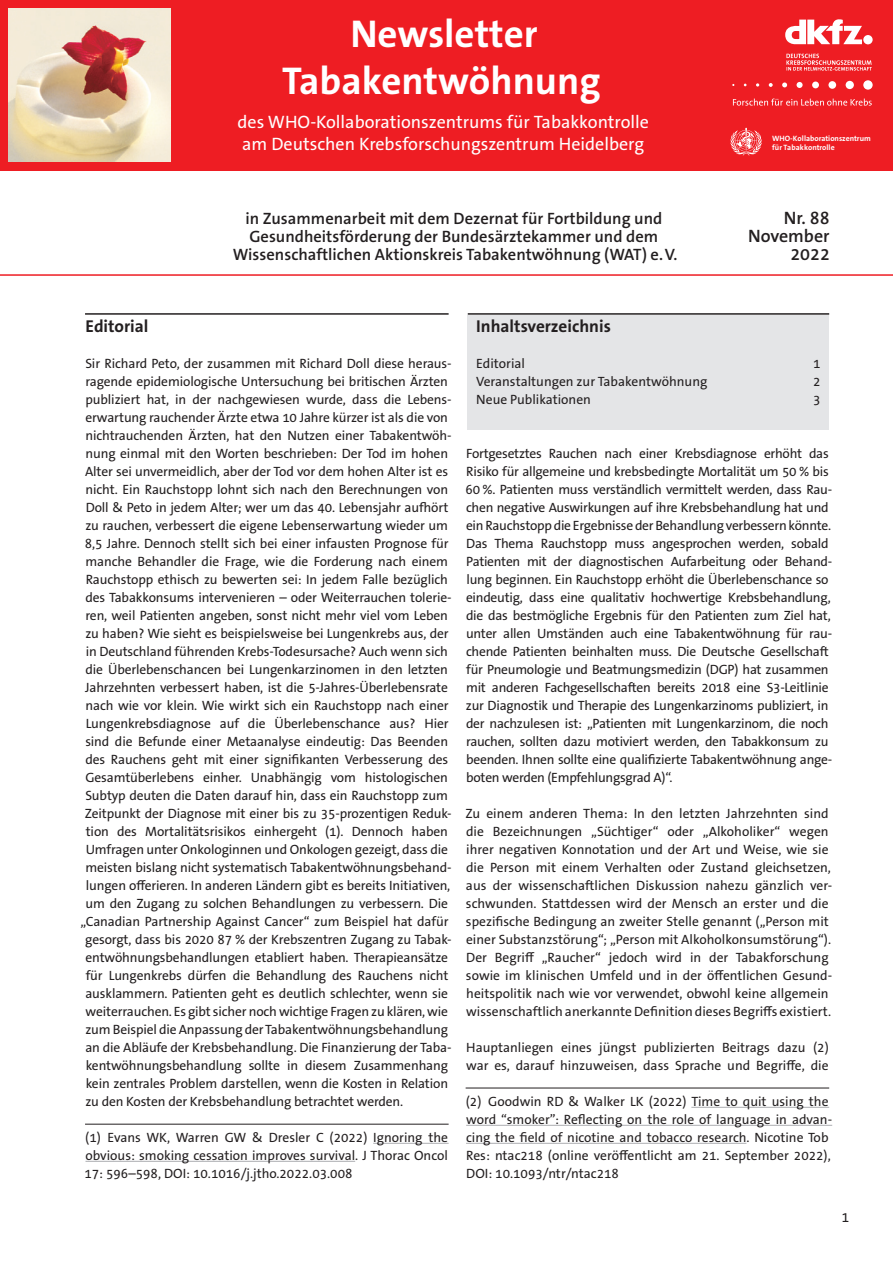
<style>
.page{position:relative;width:893px;height:1263px;background:#fff}
.page>*{position:absolute;margin:0;border:0;box-sizing:border-box;transform-origin:0 0}
.t1{font:700 39px "The Sans B W7";color:#fff}
.t2{font:18px "The Sans B W5 Plain";color:#fff}
.t3{font:600 18px/18px "The Sans B W6";color:#231f20;text-align:right}
.Inhalt_Überschrift{font:700 17.25px "The Sans B W7";color:#231f20}
.Überschrift1{font:700 17.25px "The Sans B W7";color:#231f20}
.t4{font:600 16.5px/18px "The Sans B W6";color:#231f20;text-align:center}
.Text_plain{font:13.5px/18px "The Sans B W5 Plain";letter-spacing:-.01em;color:#231f20}
.t5{font:700 7.8px/8.9px "The Sans B W7";color:#fff}
</style>
<div class="page">
<div style="left:0;top:0;width:893px;height:170px;background:#ee1d23"></div>
<hr style="left:0;top:274px;width:893px;height:2px;background:#ee1d23">
<hr style="left:85px;top:313px;width:364px;height:2px;background:#231f20">
<hr style="left:85px;top:1124px;width:364px;height:1px;background:#231f20">
<hr style="left:373px;top:1143px;width:76px;height:1px;background:#acadb1">
<hr style="left:85px;top:1161px;width:270px;height:1px;background:#acadb1">
<hr style="left:466px;top:1088px;width:363px;height:1px;background:#231f20">
<hr style="left:691px;top:1107px;width:138px;height:1px;background:#acadb1">
<hr style="left:466px;top:1125px;width:366px;height:1px;background:#acadb1">
<hr style="left:466px;top:1143px;width:280px;height:1px;background:#acadb1">
<div style="left:468px;top:315px;width:361px;height:114px;background:#e4e5e7"></div>
<hr style="left:468px;top:313px;width:361px;height:2px;background:#231f20">
<img style="left:9px;top:9px;width:161px;height:153px">
<svg style="left:730px;top:128px;width:32px;height:27px"></svg>
<svg style="left:733px;top:99px;width:139px;height:7px"></svg>
<svg style="left:732px;top:80px;width:141px;height:10px"></svg>
<svg style="left:786px;top:54px;width:86px;height:17px"></svg>
<svg style="left:785px;top:19px;width:88px;height:25px"></svg>
<p class="t1" style="left:350px;top:9px;width:189px">Newsletter</p>
<p class="t1" style="left:282px;top:56px;width:320px">Tabakentwöhnung</p>
<p class="t2" style="left:238px;top:111px;width:413px">des WHO-Kollaborationszentrums für Tabakkontrolle</p>
<p class="t2" style="left:242px;top:132px;width:403px">am Deutschen Krebsforschungszentrum Heidelberg</p>
<p class="t4" style="left:233px;top:209px;width:446px">in Zusammenarbeit mit dem Dezernat für Fortbildung und<br>Gesundheitsförderung der Bundesärztekammer und dem<br>Wissenschaftlichen Aktionskreis Tabakentwöhnung (WAT) e.V.</p>
<p class="t5" style="left:772px;top:134px;width:100px">WHO-Kollaborationszentrum für Tabakkontrolle</p>
<p class="t3" style="left:748px;top:209px;width:83px">Nr. 88<br>November<br>2022</p>
<p class="Überschrift1" style="left:86px;top:315px;width:64px">Editorial</p>
<p class="Text_plain" style="left:85px;top:354px;width:368px">Sir Richard Peto, der zusammen mit Richard Doll diese heraus-</p>
<p class="Text_plain" style="left:85px;top:372px;width:364px">ragende epidemiologische Untersuchung bei britischen Ärzten</p>
<p class="Text_plain" style="left:85px;top:390px;width:366px">publiziert hat, in der nachgewiesen wurde, dass die Lebens-</p>
<p class="Text_plain" style="left:85px;top:408px;width:364px">erwartung rauchender Ärzte etwa 10 Jahre kürzer ist als die von</p>
<p class="Text_plain" style="left:85px;top:426px;width:368px">nichtrauchenden Ärzten, hat den Nutzen einer Tabakentwöh-</p>
<p class="Text_plain" style="left:85px;top:444px;width:364px">nung einmal mit den Worten beschrieben: Der Tod im hohen</p>
<p class="Text_plain" style="left:85px;top:462px;width:365px">Alter sei unvermeidlich, aber der Tod vor dem hohen Alter ist es</p>
<p class="Text_plain" style="left:85px;top:480px;width:364px">nicht. Ein Rauchstopp lohnt sich nach den Berechnungen von</p>
<p class="Text_plain" style="left:86px;top:498px;width:364px">Doll &amp; Peto in jedem Alter; wer um das 40. Lebensjahr aufhört</p>
<p class="Text_plain" style="left:85px;top:516px;width:364px">zu rauchen, verbessert die eigene Lebenserwartung wieder um</p>
<p class="Text_plain" style="left:85px;top:534px;width:365px">8,5 Jahre. Dennoch stellt sich bei einer infausten Prognose für</p>
<p class="Text_plain" style="left:85px;top:552px;width:364px">manche Behandler die Frage, wie die Forderung nach einem</p>
<p class="Text_plain" style="left:86px;top:570px;width:364px">Rauchstopp ethisch zu bewerten sei: In jedem Falle bezüglich</p>
<p class="Text_plain" style="left:85px;top:588px;width:368px">des Tabakkonsums intervenieren – oder Weiterrauchen tolerie-</p>
<p class="Text_plain" style="left:85px;top:606px;width:364px">ren, weil Patienten angeben, sonst nicht mehr viel vom Leben</p>
<p class="Text_plain" style="left:85px;top:624px;width:365px">zu haben? Wie sieht es beispielsweise bei Lungenkrebs aus, der</p>
<p class="Text_plain" style="left:86px;top:642px;width:364px">in Deutschland führenden Krebs-Todesursache? Auch wenn sich</p>
<p class="Text_plain" style="left:85px;top:660px;width:364px">die Überlebenschancen bei Lungenkarzinomen in den letzten</p>
<p class="Text_plain" style="left:85px;top:678px;width:364px">Jahrzehnten verbessert haben, ist die 5-Jahres-Überlebensrate</p>
<p class="Text_plain" style="left:85px;top:696px;width:365px">nach wie vor klein. Wie wirkt sich ein Rauchstopp nach einer</p>
<p class="Text_plain" style="left:86px;top:714px;width:364px">Lungenkrebsdiagnose auf die Überlebenschance aus? Hier</p>
<p class="Text_plain" style="left:85px;top:732px;width:364px">sind die Befunde einer Metaanalyse eindeutig: Das Beenden</p>
<p class="Text_plain" style="left:85px;top:750px;width:364px">des Rauchens geht mit einer signifikanten Verbesserung des</p>
<p class="Text_plain" style="left:85px;top:768px;width:364px">Gesamtüberlebens einher. Unabhängig vom histologischen</p>
<p class="Text_plain" style="left:85px;top:786px;width:364px">Subtyp deuten die Daten darauf hin, dass ein Rauchstopp zum</p>
<p class="Text_plain" style="left:85px;top:804px;width:368px">Zeitpunkt der Diagnose mit einer bis zu 35-prozentigen Reduk-</p>
<p class="Text_plain" style="left:86px;top:822px;width:364px">tion des Mortalitätsrisikos einhergeht (1). Dennoch haben</p>
<p class="Text_plain" style="left:86px;top:840px;width:364px">Umfragen unter Onkologinnen und Onkologen gezeigt, dass die</p>
<p class="Text_plain" style="left:85px;top:858px;width:368px">meisten bislang nicht systematisch Tabakentwöhnungsbehand-</p>
<p class="Text_plain" style="left:86px;top:876px;width:366px">lungen offerieren. In anderen Ländern gibt es bereits Initiativen,</p>
<p class="Text_plain" style="left:85px;top:894px;width:364px">um den Zugang zu solchen Behandlungen zu verbessern. Die</p>
<p class="Text_plain" style="left:81px;top:912px;width:369px">„Canadian Partnership Against Cancer“ zum Beispiel hat dafür</p>
<p class="Text_plain" style="left:85px;top:930px;width:367px">gesorgt, dass bis 2020 87 % der Krebszentren Zugang zu Tabak-</p>
<p class="Text_plain" style="left:85px;top:948px;width:364px">entwöhnungsbehandlungen etabliert haben. Therapieansätze</p>
<p class="Text_plain" style="left:86px;top:966px;width:364px">für Lungenkrebs dürfen die Behandlung des Rauchens nicht</p>
<p class="Text_plain" style="left:85px;top:984px;width:364px">ausklammern. Patienten geht es deutlich schlechter, wenn sie</p>
<p class="Text_plain" style="left:86px;top:1002px;width:364px">weiterrauchen. Es gibt sicher noch wichtige Fragen zu klären, wie</p>
<p class="Text_plain" style="left:85px;top:1020px;width:364px">zum Beispiel die Anpassung der Tabakentwöhnungsbehandlung</p>
<p class="Text_plain" style="left:85px;top:1038px;width:368px">an die Abläufe der Krebsbehandlung. Die Finanzierung der Taba-</p>
<p class="Text_plain" style="left:86px;top:1056px;width:364px">kentwöhnungsbehandlung sollte in diesem Zusammenhang</p>
<p class="Text_plain" style="left:86px;top:1074px;width:364px">kein zentrales Problem darstellen, wenn die Kosten in Relation</p>
<p class="Text_plain" style="left:85px;top:1092px;width:319px">zu den Kosten der Krebsbehandlung betrachtet werden.</p>
<p class="Text_plain" style="left:84px;top:1128px;width:365px;text-align:justify">(1) Evans WK, Warren GW &amp; Dresler C (2022) Ignoring the obvious: smoking cessation improves survival. J Thorac Oncol 17: 596–598, DOI: 10.1016/j.jtho.2022.03.008</p>
<p class="Inhalt_Überschrift" style="left:476px;top:315px;width:136px">Inhaltsverzeichnis</p>
<p class="Text_plain" style="left:476px;top:354px;width:50px">Editorial</p>
<p class="Text_plain" style="left:813px;top:354px;width:9px">1</p>
<p class="Text_plain" style="left:476px;top:372px;width:233px">Veranstaltungen zur Tabakentwöhnung</p>
<p class="Text_plain" style="left:813px;top:372px;width:9px">2</p>
<p class="Text_plain" style="left:476px;top:390px;width:116px">Neue Publikationen</p>
<p class="Text_plain" style="left:813px;top:390px;width:9px">3</p>
<p class="Text_plain" style="left:465px;top:444px;width:368px">Fortgesetztes Rauchen nach einer Krebsdiagnose erhöht das Risiko für allgemeine und krebsbedingte Mortalität um 50 % bis 60 %. Patienten muss verständlich vermittelt werden, dass Rau&shy;chen negative Auswirkungen auf ihre Krebsbehandlung hat und ein Rauchstopp die Ergebnisse der Behandlung verbessern könnte.<br>Das Thema Rauchstopp muss angesprochen werden, sobald Patienten mit der diagnostischen Aufarbeitung oder Behand&shy;lung beginnen. Ein Rauchstopp erhöht die Überlebenschance so eindeutig, dass eine qualitativ hochwertige Krebsbehandlung, die das bestmögliche Ergebnis für den Patienten zum Ziel hat, unter allen Umständen auch eine Tabakentwöhnung für rau&shy;chende Patienten beinhalten muss. Die Deutsche Gesellschaft für Pneumologie und Beatmungsmedizin (DGP) hat zusammen mit anderen Fachgesellschaften bereits 2018 eine S3-Leitlinie zur Diagnostik und Therapie des Lungenkarzinoms publiziert, in der nachzulesen ist: „Patienten mit Lungenkarzinom, die noch rauchen, sollten dazu motiviert werden, den Tabakkonsum zu beenden. Ihnen sollte eine qualifizierte Tabakentwöhnung ange&shy;boten werden (Empfehlungsgrad A)“.</p>
<p class="Text_plain" style="left:466px;top:804px;width:368px">Zu einem anderen Thema: In den letzten Jahrzehnten sind die Bezeichnungen „Süchtiger“ oder „Alkoholiker“ wegen ihrer negativen Konnotation und der Art und Weise, wie sie die Person mit einem Verhalten oder Zustand gleichsetzen, aus der wissenschaftlichen Diskussion nahezu gänzlich ver&shy;schwunden. Stattdessen wird der Mensch an erster und die spezifische Bedingung an zweiter Stelle genannt („Person mit einer Substanzstörung“; „Person mit Alkoholkonsumstörung“).<br>Der Begriff „Raucher“ jedoch wird in der Tabakforschung sowie im klinischen Umfeld und in der öffentlichen Gesund&shy;heitspolitik nach wie vor verwendet, obwohl keine allgemein wissenschaftlich anerkannte Definition dieses Begriffs existiert.</p>
<p class="Text_plain" style="left:466px;top:1038px;width:364px">Hauptanliegen eines jüngst publizierten Beitrags dazu (2) war es, darauf hinzuweisen, dass Sprache und Begriffe, die</p>
<p class="Text_plain" style="left:466px;top:1092px;width:368px">(2) Goodwin RD &amp; Walker LK (2022) Time to quit using the word “smoker”: Reflecting on the role of language in advan&shy;cing the field of nicotine and tobacco research. Nicotine Tob Res: ntac218 (online veröffentlicht am 21. September 2022), DOI: 10.1093/ntr/ntac218</p>
<p class="Text_plain" style="left:842px;top:1208px;width:9px">1</p>
</div>
